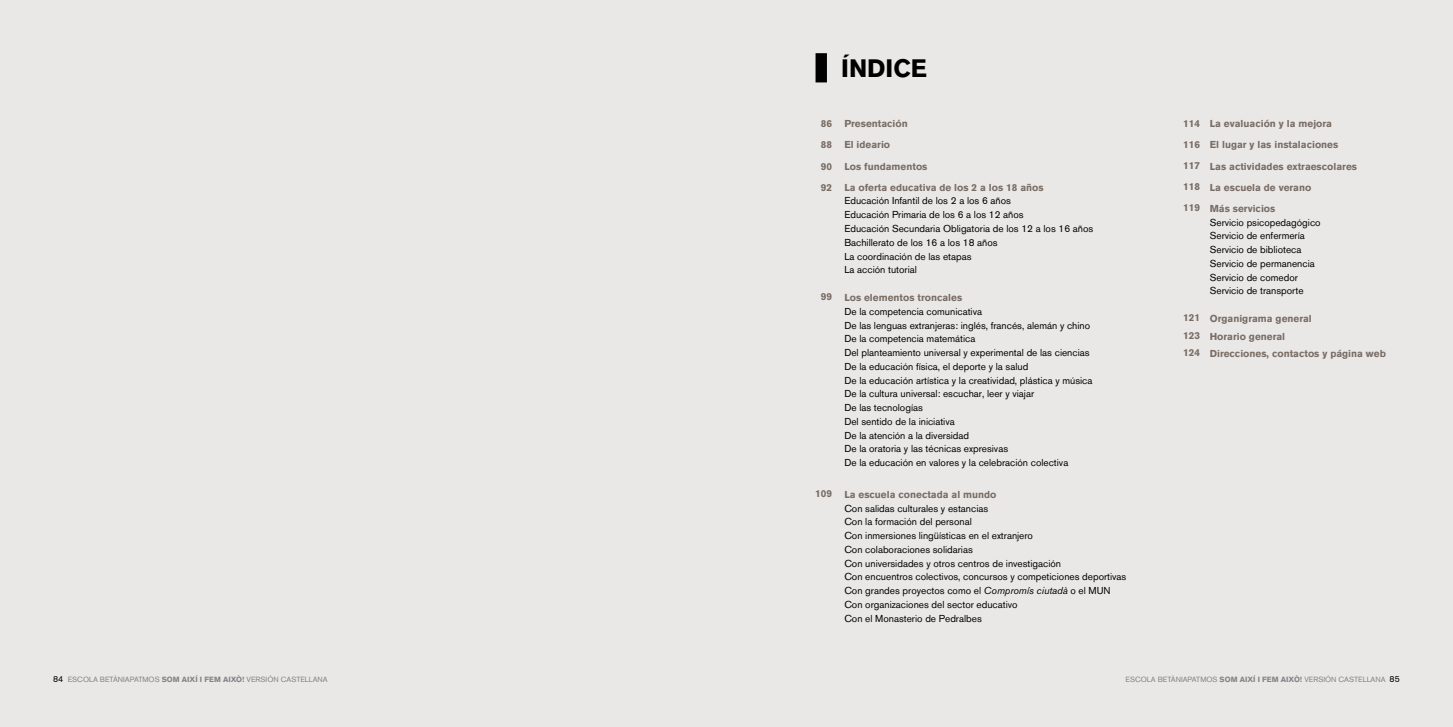
<style>
.page{position:relative;width:1453px;height:727px;background:#fff}
.page>*{position:absolute;margin:0;border:0;box-sizing:border-box;transform-origin:0 0}
.t1{font:700 25px "Akzidenz Grotesk BQ";color:#000}
.t2{font:10px/13.8px "Akzidenz Grotesk BQ";color:#000}
.t3{font:700 10px/21.1px "Akzidenz Grotesk BQ";color:#796d65}
.t4{font:7.5px "Akzidenz Grotesk BQ";color:#808285}
.s1{font-weight:700;color:#796d65}
.s2{font-style:italic}
.s3{font-size:8.75px;color:#000}
.s4{font-weight:700}
</style>
<div class="page">
<div style="left:0;top:0;width:737px;height:726px;background:#e9e8e7"></div>
<div style="left:716px;top:0;width:737px;height:726px;background:#e9e8e7"></div>
<div style="left:815px;top:53px;width:12px;height:29px;background:#000"></div>
<p class="t1" style="left:841px;top:54px;width:87px">ÍNDICE</p>
<p class="t3" style="left:821px;top:113px;width:13px;text-align:justify">86<br>88<br>90<br>92</p>
<p class="t3" style="left:821px;top:286px;width:13px">99</p>
<p class="t3" style="left:815px;top:483px;width:18px">109</p>
<p class="t3" style="left:844px;top:113px;width:201px">Presentación<br>El ideario<br>Los fundamentos<br>La oferta educativa de los 2 a los 18 años</p>
<p class="t2" style="left:844px;top:194px;width:250px">Educación Infantil de los 2 a los 6 años<br>Educación Primaria de los 6 a los 12 años<br>Educación Secundaria Obligatoria de los 12 a los 16 años Bachillerato de los 16 a los 18 años<br>La coordinación de las etapas<br>La acción tutorial</p>
<p class="t2" style="left:844px;top:290px;width:250px"><span class="s1">Los elementos troncales<br></span>De la competencia comunicativa<br>De las lenguas extranjeras: inglés, francés, alemán y chino De la competencia matemática<br>Del planteamiento universal y experimental de las ciencias De la educación física, el deporte y la salud<br>De la educación artística y la creatividad, plástica y música De la cultura universal: escuchar, leer y viajar<br>De las tecnologías<br>Del sentido de la iniciativa<br>De la atención a la diversidad<br>De la oratoria y las técnicas expresivas<br>De la educación en valores y la celebración colectiva</p>
<p class="t2" style="left:844px;top:487px;width:284px"><span class="s1">La escuela conectada al mundo<br></span>Con salidas culturales y estancias<br>Con la formación del personal<br>Con inmersiones lingüísticas en el extranjero<br>Con colaboraciones solidarias<br>Con universidades y otros centros de investigación<br>Con encuentros colectivos, concursos y competiciones deportivas Con grandes proyectos como el <span class="s2">Compromís ciutadà</span> o el MUN Con organizaciones del sector educativo<br>Con el Monasterio de Pedralbes</p>
<p class="t3" style="left:1183px;top:112px;width:18px;text-align:justify">114<br>116<br>117<br>118<br>119</p>
<p class="t3" style="left:1183px;top:309px;width:18px;line-height:17.5px;text-align:justify">121<br>123<br>124</p>
<p class="t3" style="left:1210px;top:113px;width:149px">La evaluación y la mejora<br>El lugar y las instalaciones<br>Las actividades extraescolares<br>La escuela de verano<br>Más servicios</p>
<p class="t2" style="left:1210px;top:215px;width:112px">Servicio psicopedagógico<br>Servicio de enfermería<br>Servicio de biblioteca<br>Servicio de permanencia<br>Servicio de comedor<br>Servicio de transporte</p>
<p class="t3" style="left:1210px;top:310px;width:178px;line-height:17.5px">Organigrama general<br>Horario general<br>Direcciones, contactos y página web</p>
<p class="t4" style="left:53px;top:675px;width:276px"><span class="s3">84</span> ESCOLA BETÀNIAPATMOS <span class="s4">Som així i fem això!</span> VERSIÓN CASTELLANA</p>
<p class="t4" style="left:1125px;top:675px;width:276px">ESCOLA BETÀNIAPATMOS <span class="s4">Som així i fem això!</span> VERSIÓN CASTELLANA <span class="s3">85</span></p>
</div>
